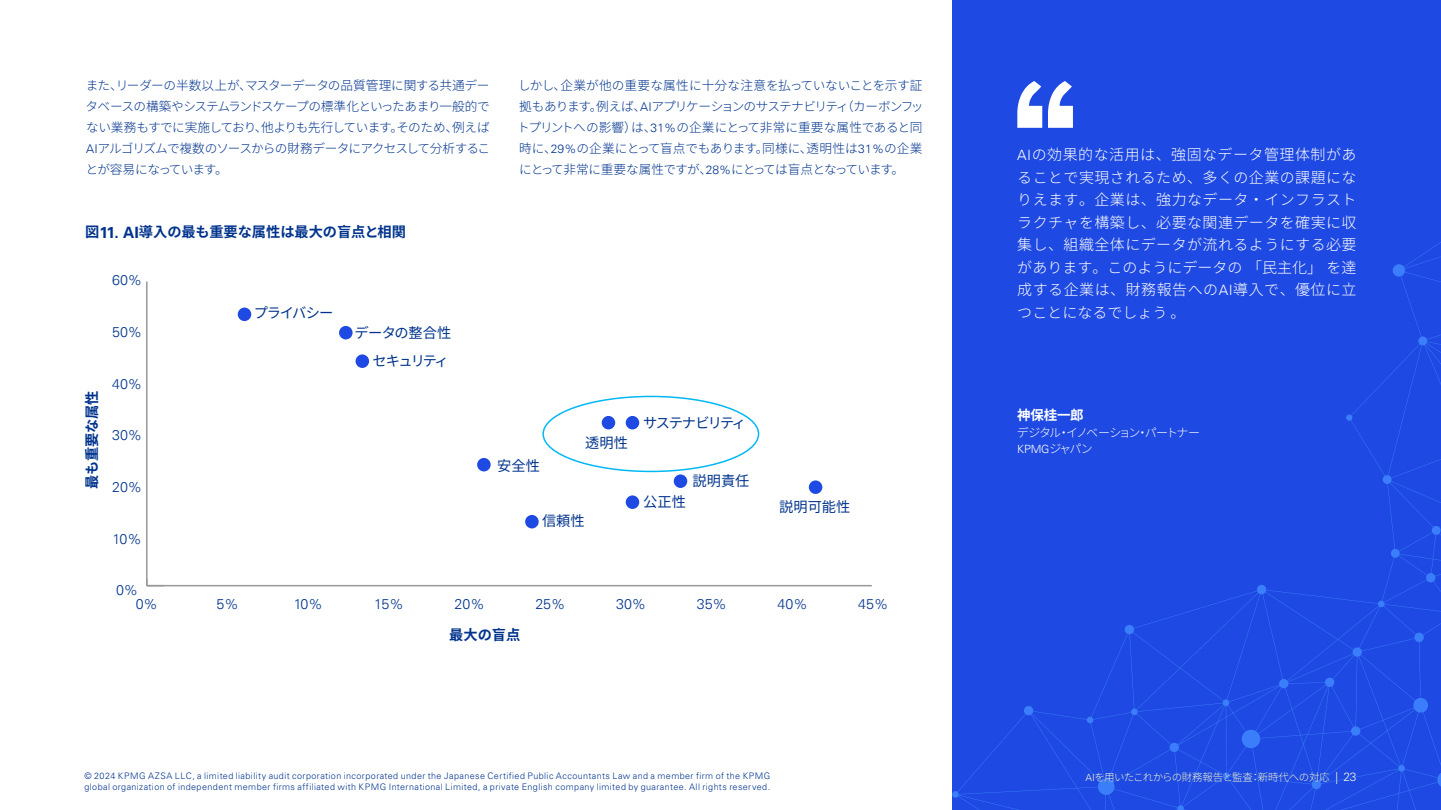
<style>
.page{position:relative;width:1441px;height:810px;background:#fff}
.page>*{position:absolute;margin:0;border:0;box-sizing:border-box;transform-origin:0 0}
.t1{font:300 15px/22.5px "Noto Sans CJ Kjp";color:#fff;text-align:justify}
.t2{font:300 14.25px "Universfor KPMG";color:#00338d}
.t3{font:700 14.25px "Noto Sans CJ Kjp";color:#00338d}
.t4{font:14.25px "Noto Sans CJ Kjp";letter-spacing:-.04em;color:#01338d}
.t5{font:14.25px/28.3px "Noto Sans CJ Kjp";letter-spacing:-.075em;color:#01338d;text-align:right}
.t6{font:14.25px "Noto Sans CJ Kjp";letter-spacing:-.105em;color:#01338d}
.t7{font:700 13.5px "Noto Sans CJ Kjp";letter-spacing:-.02em;color:#fff}
.t8{font:300 12.6px/21px "Noto Sans CJ Kjp";letter-spacing:-.055em;color:#00338d;text-align:justify}
.t9{font:300 12px "Noto Sans CJ Kjp";letter-spacing:-.125em;color:#fff}
.t10{font:300 11.4px "Universfor KPMG";color:#fff}
.t11{font:300 10.5px "Noto Sans CJ Kjp";letter-spacing:-.04em;color:#fff}
.t12{font:300 9px "Univers LT Std";letter-spacing:.045em;color:#00338d}
.s1{font-family:"Universfor KPMG";font-size:12px}
.s2{font-family:"Universfor KPMG";font-size:15.75px}
.s3{font-family:"Universfor KPMG";font-size:14.25px}
.s4{font-family:"Noto Sans CJ Kjp";font-size:12px}
.s5{font-family:"Universfor KPMG";font-size:10.05px}
.s6{font-family:"Univers LT Std";font-size:12px}
</style>
<div class="page">
<div style="left:952px;top:0;width:488px;height:810px;background:#1e49e2"></div>
<svg style="left:958px;top:591px;width:482px;height:219px"></svg>
<svg style="left:1241px;top:730px;width:19px;height:18px"></svg>
<svg style="left:1437px;top:771px;width:3px;height:17px"></svg>
<svg style="left:1023px;top:706px;width:10px;height:9px"></svg>
<svg style="left:1311px;top:780px;width:10px;height:9px"></svg>
<svg style="left:1222px;top:772px;width:7px;height:7px"></svg>
<svg style="left:1397px;top:765px;width:7px;height:7px"></svg>
<svg style="left:1222px;top:699px;width:7px;height:7px"></svg>
<svg style="left:1130px;top:709px;width:7px;height:6px"></svg>
<svg style="left:952px;top:791px;width:6px;height:7px"></svg>
<svg style="left:1177px;top:805px;width:6px;height:5px"></svg>
<svg style="left:1086px;top:717px;width:7px;height:6px"></svg>
<svg style="left:1350px;top:726px;width:10px;height:10px"></svg>
<svg style="left:1169px;top:743px;width:9px;height:9px"></svg>
<svg style="left:1124px;top:625px;width:9px;height:9px"></svg>
<svg style="left:1097px;top:778px;width:17px;height:17px"></svg>
<svg style="left:1412px;top:698px;width:16px;height:15px"></svg>
<svg style="left:1256px;top:243px;width:184px;height:445px"></svg>
<svg style="left:1017px;top:81px;width:55px;height:47px"></svg>
<hr style="left:147px;top:585px;width:724px;height:1px;background:#989898">
<hr style="left:146px;top:282px;width:1px;height:304px;background:#989898">
<svg style="left:147px;top:579px;width:17px;height:6px"></svg>
<div style="left:238px;top:308px;width:13px;height:13px;background:#1e49e2;border-radius:50%"></div>
<div style="left:625px;top:416px;width:14px;height:13px;background:#1e49e2;border-radius:50%"></div>
<div style="left:601px;top:416px;width:14px;height:13px;background:#1e49e2;border-radius:50%"></div>
<div style="left:808px;top:480px;width:14px;height:14px;background:#1e49e2;border-radius:50%"></div>
<div style="left:673px;top:474px;width:14px;height:14px;background:#1e49e2;border-radius:50%"></div>
<div style="left:625px;top:495px;width:14px;height:14px;background:#1e49e2;border-radius:50%"></div>
<div style="left:525px;top:515px;width:13px;height:13px;background:#1e49e2;border-radius:50%"></div>
<div style="left:477px;top:458px;width:13px;height:13px;background:#1e49e2;border-radius:50%"></div>
<div style="left:355px;top:354px;width:14px;height:14px;background:#1e49e2;border-radius:50%"></div>
<div style="left:339px;top:326px;width:13px;height:13px;background:#1e49e2;border-radius:50%"></div>
<div style="left:542px;top:396px;width:217px;height:76px;border:2px solid #00b8f5;border-radius:50%"></div>
<p class="t8" style="left:86px;top:75px;width:406px">また、リーダーの半数以上が、マスターデータの品質管理に関する共通データベースの構築やシステムランドスケープの標準化といったあまり一般的でない業務もすでに実施しており、他よりも先行しています。そのため、例えば<span class="s1">AI</span>アルゴリズムで複数のソースからの財務データにアクセスして分析することが容易になっています。</p>
<p class="t8" style="left:517px;top:75px;width:408px">しかし、企業が他の重要な属性に十分な注意を払っていないことを示す証拠もあります。例えば、<span class="s1">AI</span>アプリケーションのサステナビリティ（カーボンフットプリントへの影響）は、<span class="s1">31%</span>の企業にとって非常に重要な属性であると同時に、<span class="s1">29%</span>の企業にとって盲点でもあります。同様に、透明性は<span class="s1">31%</span>の企業にとって非常に重要な属性ですが、<span class="s1">28%</span>にとっては盲点となっています。</p>
<p class="t3" style="left:85px;top:224px;width:322px">図<span class="s2">11. AI</span>導入の最も重要な属性は最大の盲点と相関</p>
<p class="t2" style="left:112px;top:272px;width:32px">60%</p>
<p class="t2" style="left:112px;top:323px;width:32px">50%</p>
<p class="t3" style="left:84px;top:489px;width:100px;rotate:-90deg">最も重要な属性</p>
<p class="t2" style="left:112px;top:375px;width:32px">40%</p>
<p class="t2" style="left:112px;top:427px;width:32px">30%</p>
<p class="t2" style="left:112px;top:478px;width:32px">20%</p>
<p class="t2" style="left:113px;top:530px;width:31px">10%</p>
<p class="t4" style="left:254px;top:305px;width:81px">プライバシー</p>
<p class="t5" style="left:354px;top:318px;width:98px">データの整合性セキュリティ</p>
<p class="t4" style="left:497px;top:457px;width:44px">安全性</p>
<p class="t4" style="left:585px;top:435px;width:44px">透明性</p>
<p class="t4" style="left:542px;top:513px;width:44px">信頼性</p>
<p class="t6" style="left:643px;top:415px;width:104px">サステナビリティ</p>
<p class="t4" style="left:692px;top:473px;width:58px">説明責任</p>
<p class="t4" style="left:643px;top:494px;width:44px">公正性</p>
<p class="t4" style="left:779px;top:498px;width:73px">説明可能性</p>
<p class="t2" style="left:116px;top:582px;width:24px">0%</p>
<p class="t2" style="left:136px;top:596px;width:24px">0%</p>
<p class="t2" style="left:216px;top:596px;width:24px">5%</p>
<p class="t2" style="left:294px;top:596px;width:31px">10%</p>
<p class="t2" style="left:374px;top:596px;width:31px">15%</p>
<p class="t2" style="left:454px;top:596px;width:32px">20%</p>
<p class="t2" style="left:535px;top:596px;width:32px">25%</p>
<p class="t2" style="left:616px;top:596px;width:32px">30%</p>
<p class="t2" style="left:696px;top:596px;width:32px">35%</p>
<p class="t2" style="left:777px;top:596px;width:32px">40%</p>
<p class="t2" style="left:858px;top:596px;width:32px">45%</p>
<p class="t3" style="left:449px;top:627px;width:73px">最大の盲点</p>
<p class="t1" style="left:1017px;top:144px;width:341px"><span class="s3">AI</span>の効果的な活用は、強固なデータ管理体制があることで実現されるため、多くの企業の課題になりえます。企業は、強力なデータ・インフラストラクチャを構築し、必要な関連データを確実に収集し、組織全体にデータが流れるようにする必要があります。このようにデータの「民主化」を達成する企業は、財務報告への<span class="s3">AI</span>導入で、優位に立つことになるでしょう。</p>
<p class="t7" style="left:1017px;top:407px;width:68px">神保桂一郎</p>
<p class="t9" style="left:1016px;top:425px;width:184px">デジタル・イノベーション・パートナー</p>
<p class="t10" style="left:1017px;top:442px;width:77px">KPMG<span class="s4">ジャパン</span></p>
<p class="t12" style="left:84px;top:771px;width:687px">© 2024 KPMG AZSA LLC, a limited liability audit corporation incorporated under the Japanese Certified Public Accountants Law and a member firm of the KPMG</p>
<p class="t11" style="left:1085px;top:772px;width:272px"><span class="s5">AI</span>を用いたこれからの財務報告と監査：新時代への対応 <span class="s6">| 23</span></p>
<p class="t12" style="left:84px;top:781px;width:687px">global organization of independent member firms affiliated with KPMG International Limited, a private English company limited by guarantee. All rights reserved.</p>
</div>
